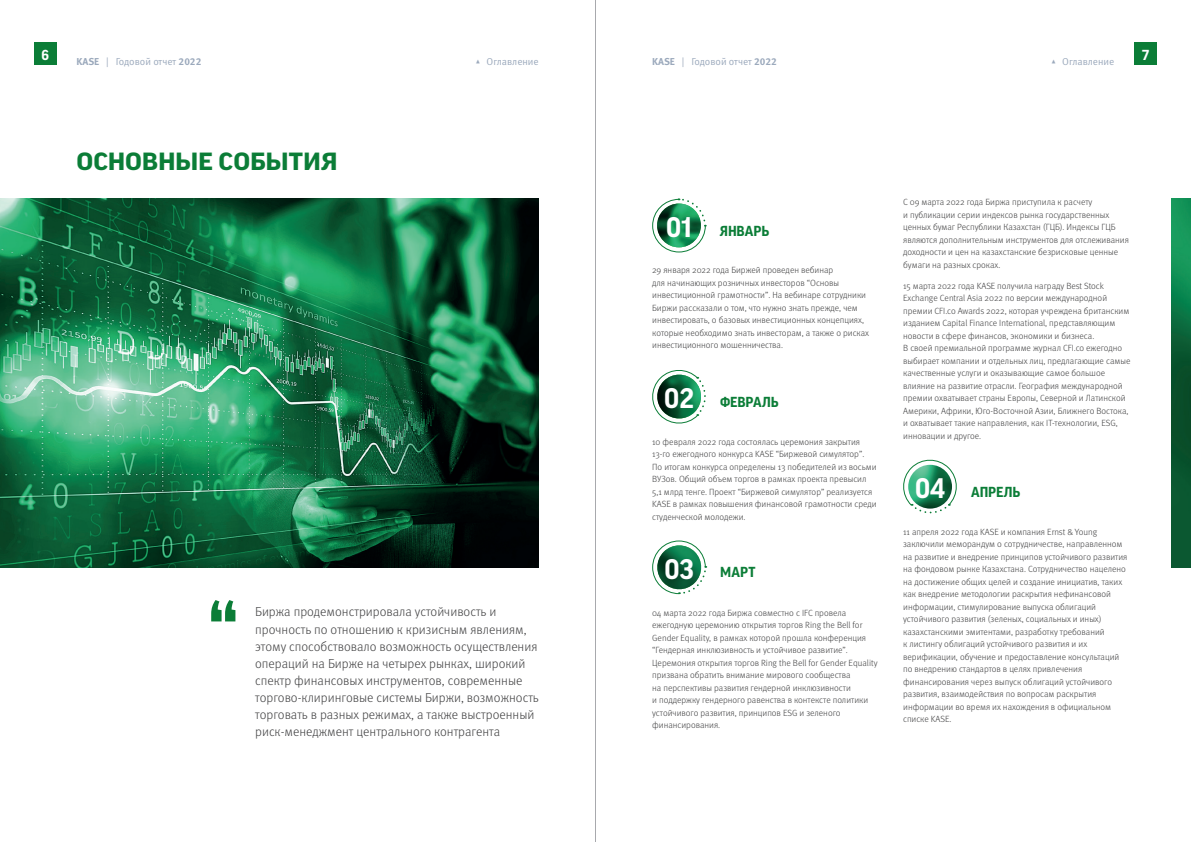
<style>
.page{position:relative;width:1191px;height:842px;background:#fff}
.page>*{position:absolute;margin:0;border:0;box-sizing:border-box;transform-origin:0 0}
.t1{font:700 expanded 70px "Good Pro";color:#0b7d37}
.t2{font:700 expanded 24px "Good Pro";letter-spacing:-.01em;color:#0b7d37}
.t3{font:700 14px "Good Pro";letter-spacing:-.005em;color:#0b7d37}
.t4{font:700 14px "Good Pro";color:#fff}
.t5{font:300 13px/17px "Meta Pro";color:#3e3e3f}
.t6{font:10px "Meta Pro Norm";color:#9ba9bc}
.t7{font:300 9px/12.5px "Meta Pro";color:#3e3e3f}
.s1{font-family:"Meta Pro";font-weight:700}
.s2{font-size:27.3px;color:#fff}
</style>
<div class="page">
<div style="left:34px;top:43px;width:23px;height:22px;background:#0b7d37"></div>
<div style="left:1134px;top:43px;width:23px;height:22px;background:#0b7d37"></div>
<hr style="left:595px;top:0;width:1px;height:842px;background:#a8a9ad">
<img style="left:0;top:198px;width:539px;height:369px">
<img style="left:1171px;top:198px;width:20px;height:369px">
<svg style="left:652px;top:198px;width:54px;height:55px"></svg>
<svg style="left:652px;top:370px;width:54px;height:54px"></svg>
<svg style="left:652px;top:540px;width:55px;height:55px"></svg>
<svg style="left:903px;top:459px;width:54px;height:55px"></svg>
<h3 class="t4" style="left:42px;top:47px;width:9px">6</h3>
<h3 class="t4" style="left:1142px;top:47px;width:8px">7</h3>
<p class="t6" style="left:77px;top:54px;width:126px"><span class="s1">KASE</span> | Годовой отчет <span class="s1">2022</span></p>
<p class="t6" style="left:475px;top:54px;width:65px">▴ Оглавление</p>
<p class="t6" style="left:652px;top:54px;width:126px"><span class="s1">KASE</span> | Годовой отчет <span class="s1">2022</span></p>
<p class="t6" style="left:1050px;top:54px;width:65px">▴ Оглавление</p>
<h2 class="t2" style="left:77px;top:148px;width:263px">ОСНОВНЫЕ СОБЫТИЯ</h2>
<h1 class="t1" style="left:207px;top:593px;width:34px">“</h1>
<p class="t5" style="left:255px;top:603px;width:285px">Биржа продемонстрировала устойчивость и прочность по отношению к кризисным явлениям, этому способствовало возможность осуществления операций на Бирже на четырех рынках, широкий спектр финансовых инструментов, современные торгово-клиринговые системы Биржи, возможность торговать в разных режимах, а также выстроенный риск-менеджмент центрального контрагента</p>
<h3 class="t3" style="left:666px;top:223px;width:105px"><span class="s2">01</span> ЯНВАРЬ</h3>
<p class="t7" style="left:652px;top:264px;width:218px">29 января 2022 года Биржей проведен вебинар<br>для начинающих розничных инвесторов “Основы инвестиционной грамотности”. На вебинаре сотрудники Биржи рассказали о том, что нужно знать прежде, чем инвестировать, о базовых инвестиционных концепциях, которые необходимо знать инвесторам, а также о рисках инвестиционного мошенничества.</p>
<h3 class="t3" style="left:664px;top:394px;width:116px"><span class="s2">02</span> ФЕВРАЛЬ</h3>
<p class="t7" style="left:652px;top:435px;width:226px">10 февраля 2022 года состоялась церемония закрытия 13-го ежегодного конкурса KASE “Биржевой симулятор”.<br>По итогам конкурса определены 13 победителей из восьми ВУЗов. Общий объем торгов в рамках проекта превысил 5,1 млрд тенге. Проект “Биржевой симулятор” реализуется KASE в рамках повышения финансовой грамотности среди студенческой молодежи.</p>
<h3 class="t3" style="left:664px;top:564px;width:92px"><span class="s2">03</span> МАРТ</h3>
<p class="t7" style="left:652px;top:606px;width:227px">04 марта 2022 года Биржа совместно с IFC провела ежегодную церемонию открытия торгов Ring the Bell for Gender Equality, в рамках которой прошла конференция “Гендерная инклюзивность и устойчивое развитие”.<br>Церемония открытия торгов Ring the Bell for Gender Equality призвана обратить внимание мирового сообщества<br>на перспективы развития гендерной инклюзивности<br>и поддержку гендерного равенства в контексте политики устойчивого развития, принципов ESG и зеленого финансирования.</p>
<p class="t7" style="left:903px;top:195px;width:227px">С 09 марта 2022 года Биржа приступила к расчету<br>и публикации серии индексов рынка государственных ценных бумаг Республики Казахстан (ГЦБ). Индексы ГЦБ являются дополнительным инструментов для отслеживания доходности и цен на казахстанские безрисковые ценные бумаги на разных сроках.</p>
<p class="t7" style="left:903px;top:279px;width:229px">15 марта 2022 года KASE получила награду Best Stock Exchange Central Asia 2022 по версии международной премии CFI.co Awards 2022, которая учреждена британским изданием Capital Finance International, представляющим новости в сфере финансов, экономики и бизнеса.<br>В своей премиальной программе журнал CFI.co ежегодно выбирает компании и отдельных лиц, предлагающие самые качественные услуги и оказывающие самое большое влияние на развитие отрасли. География международной премии охватывает страны Европы, Северной и Латинской Америки, Африки, Юго-Восточной Азии, Ближнего Востока, и охватывает такие направления, как IT-технологии, ESG, инновации и другое.</p>
<h3 class="t3" style="left:915px;top:484px;width:107px"><span class="s2">04</span> АПРЕЛЬ</h3>
<p class="t7" style="left:903px;top:525px;width:226px">11 апреля 2022 года KASE и компания Ernst &amp; Young заключили меморандум о сотрудничестве, направленном на развитие и внедрение принципов устойчивого развития на фондовом рынке Казахстана. Сотрудничество нацелено на достижение общих целей и создание инициатив, таких как внедрение методологии раскрытия нефинансовой информации, стимулирование выпуска облигаций устойчивого развития (зеленых, социальных и иных) казахстанскими эмитентами, разработку требований<br>к листингу облигаций устойчивого развития и их верификации, обучение и предоставление консультаций по внедрению стандартов в целях привлечения финансирования через выпуск облигаций устойчивого развития, взаимодействия по вопросам раскрытия информации во время их нахождения в официальном списке KASE.</p>
</div>
